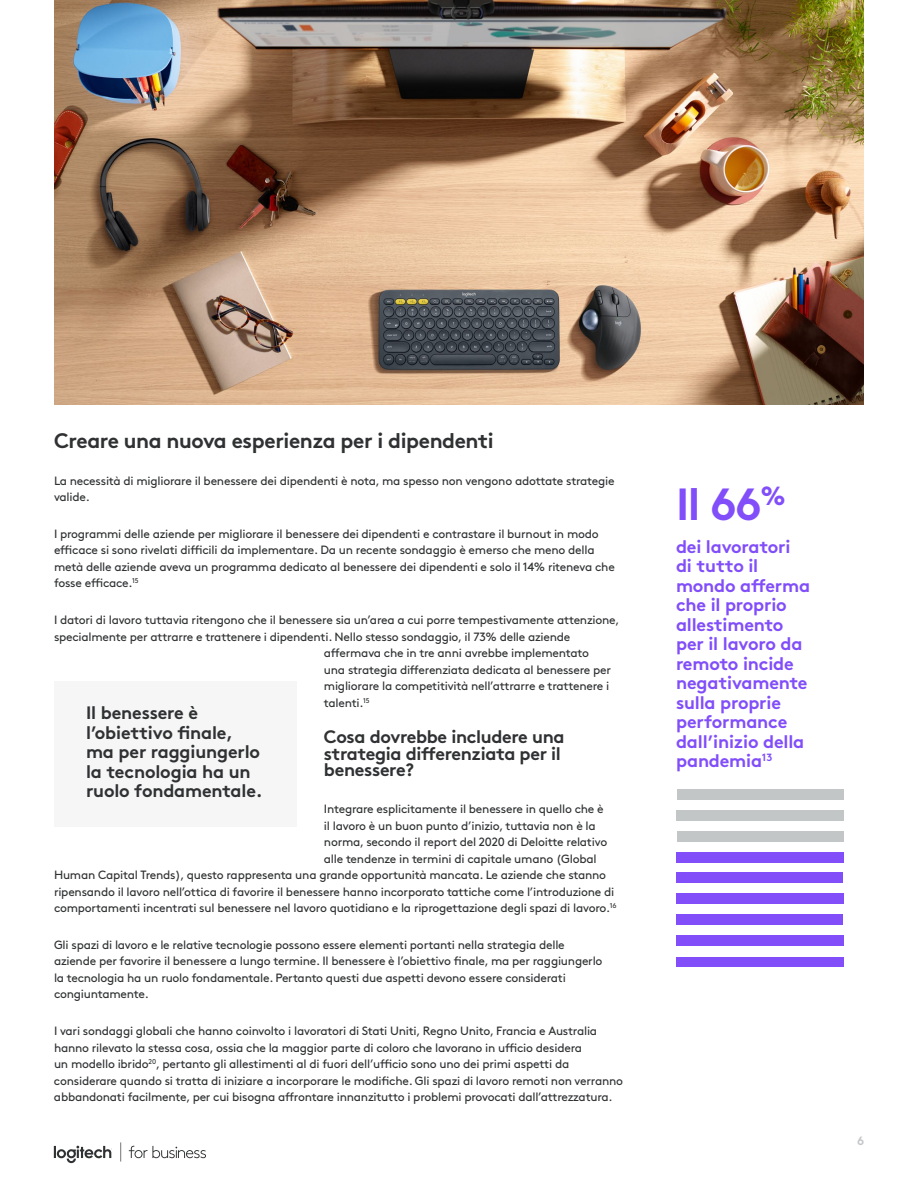
<style>
.page{position:relative;width:918px;height:1188px;background:#fff}
.page>*{position:absolute;margin:0;border:0;box-sizing:border-box;transform-origin:0 0}
.t1{font:700 45px "Brown Pro";color:#814efa}
.t2{font:700 21px "Brown Pro";letter-spacing:-.02em;color:#2f3132}
.t3{font:700 18px/19.5px "Brown Pro";letter-spacing:-.01em;color:#814efa}
.t4{font:700 18px/19.5px "Brown Pro";letter-spacing:-.01em;color:#2f3132}
.t5{font:12px/16.5px "Brown Pro";letter-spacing:-.02em;color:#2f3132}
.t6{font:700 12px "Brown Pro";color:#c3c6c8}
</style>
<div class="page">
<svg style="left:54px;top:1142px;width:152px;height:21px"></svg>
<div style="left:54px;top:681px;width:243px;height:146px;background:#f6f6f7"></div>
<img style="left:54px;top:0;width:810px;height:405px">
<div style="left:677px;top:789px;width:166px;height:10px;background:#c3c6c7"></div>
<div style="left:677px;top:810px;width:167px;height:11px;background:#c3c6c7"></div>
<div style="left:677px;top:831px;width:166px;height:11px;background:#c3c6c7"></div>
<div style="left:677px;top:852px;width:167px;height:11px;background:#814efa"></div>
<div style="left:677px;top:872px;width:166px;height:11px;background:#814efa"></div>
<div style="left:677px;top:893px;width:167px;height:11px;background:#814efa"></div>
<div style="left:677px;top:915px;width:166px;height:10px;background:#814efa"></div>
<div style="left:677px;top:936px;width:167px;height:10px;background:#814efa"></div>
<div style="left:677px;top:957px;width:167px;height:9px;background:#814efa"></div>
<h2 class="t2" style="left:54px;top:423px;width:441px">Creare una nuova esperienza per i dipendenti</h2>
<p class="t5" style="left:54px;top:471px;width:562px">La necessità di migliorare il benessere dei dipendenti è nota, ma spesso non vengono adottate strategie valide.</p>
<p class="t5" style="left:54px;top:524px;width:562px">I programmi delle aziende per migliorare il benessere dei dipendenti e contrastare il burnout in modo efficace si sono rivelati difficili da implementare. Da un recente sondaggio è emerso che meno della metà delle aziende aveva un programma dedicato al benessere dei dipendenti e solo il 14% riteneva che fosse efficace.<sup>15</sup></p>
<p class="t5" style="left:54px;top:611px;width:567px">I datori di lavoro tuttavia ritengono che il benessere sia un’area a cui porre tempestivamente attenzione,</p>
<p class="t5" style="left:54px;top:627px;width:518px">specialmente per attrarre e trattenere i dipendenti. Nello stesso sondaggio, il 73% delle aziende</p>
<p class="t5" style="left:324px;top:644px;width:267px">affermava che in tre anni avrebbe implementato</p>
<p class="t5" style="left:324px;top:660px;width:289px">una strategia differenziata dedicata al benessere per</p>
<p class="t5" style="left:324px;top:677px;width:287px">migliorare la competitività nell’attrarre e trattenere i</p>
<p class="t5" style="left:324px;top:693px;width:47px">talenti.<sup>15</sup></p>
<h3 class="t4" style="left:324px;top:727px;width:242px;line-height:16.5px">Cosa dovrebbe includere una strategia differenziata per il benessere?</h3>
<p class="t5" style="left:324px;top:800px;width:281px">Integrare esplicitamente il benessere in quello che è</p>
<p class="t5" style="left:324px;top:816px;width:273px">il lavoro è un buon punto d’inizio, tuttavia non è la</p>
<p class="t5" style="left:324px;top:833px;width:285px">norma, secondo il report del 2020 di Deloitte relativo</p>
<p class="t5" style="left:324px;top:849px;width:274px">alle tendenze in termini di capitale umano (Global</p>
<p class="t5" style="left:54px;top:866px;width:554px">Human Capital Trends), questo rappresenta una grande opportunità mancata. Le aziende che stanno</p>
<p class="t5" style="left:54px;top:882px;width:562px">ripensando il lavoro nell’ottica di favorire il benessere hanno incorporato tattiche come l’introduzione di</p>
<p class="t5" style="left:54px;top:899px;width:564px">comportamenti incentrati sul benessere nel lavoro quotidiano e la riprogettazione degli spazi di lavoro.<sup>16</sup></p>
<p class="t5" style="left:54px;top:935px;width:550px">Gli spazi di lavoro e le relative tecnologie possono essere elementi portanti nella strategia delle aziende per favorire il benessere a lungo termine. Il benessere è l’obiettivo finale, ma per raggiungerlo la tecnologia ha un ruolo fondamentale. Pertanto questi due aspetti devono essere considerati congiuntamente.</p>
<p class="t5" style="left:54px;top:1022px;width:571px">I vari sondaggi globali che hanno coinvolto i lavoratori di Stati Uniti, Regno Unito, Francia e Australia hanno rilevato la stessa cosa, ossia che la maggior parte di coloro che lavorano in ufficio desidera<br>un modello ibrido<sup>20</sup>, pertanto gli allestimenti al di fuori dell’ufficio sono uno dei primi aspetti da considerare quando si tratta di iniziare a incorporare le modifiche. Gli spazi di lavoro remoti non verranno abbandonati facilmente, per cui bisogna affrontare innanzitutto i problemi provocati dall’attrezzatura.</p>
<h3 class="t4" style="left:86px;top:701px;width:178px">Il benessere è l’obiettivo finale, ma per raggiungerlo la tecnologia ha un ruolo fondamentale.</h3>
<h1 class="t1" style="left:676px;top:468px;width:111px">Il 66<sup>%</sup></h1>
<h3 class="t3" style="left:676px;top:535px;width:136px">dei lavoratori di tutto il mondo afferma che il proprio allestimento per il lavoro da remoto incide negativamente sulla proprie performance dall’inizio della pandemia<sup>13</sup></h3>
<p class="t6" style="left:857px;top:1131px;width:9px">6</p>
</div>
